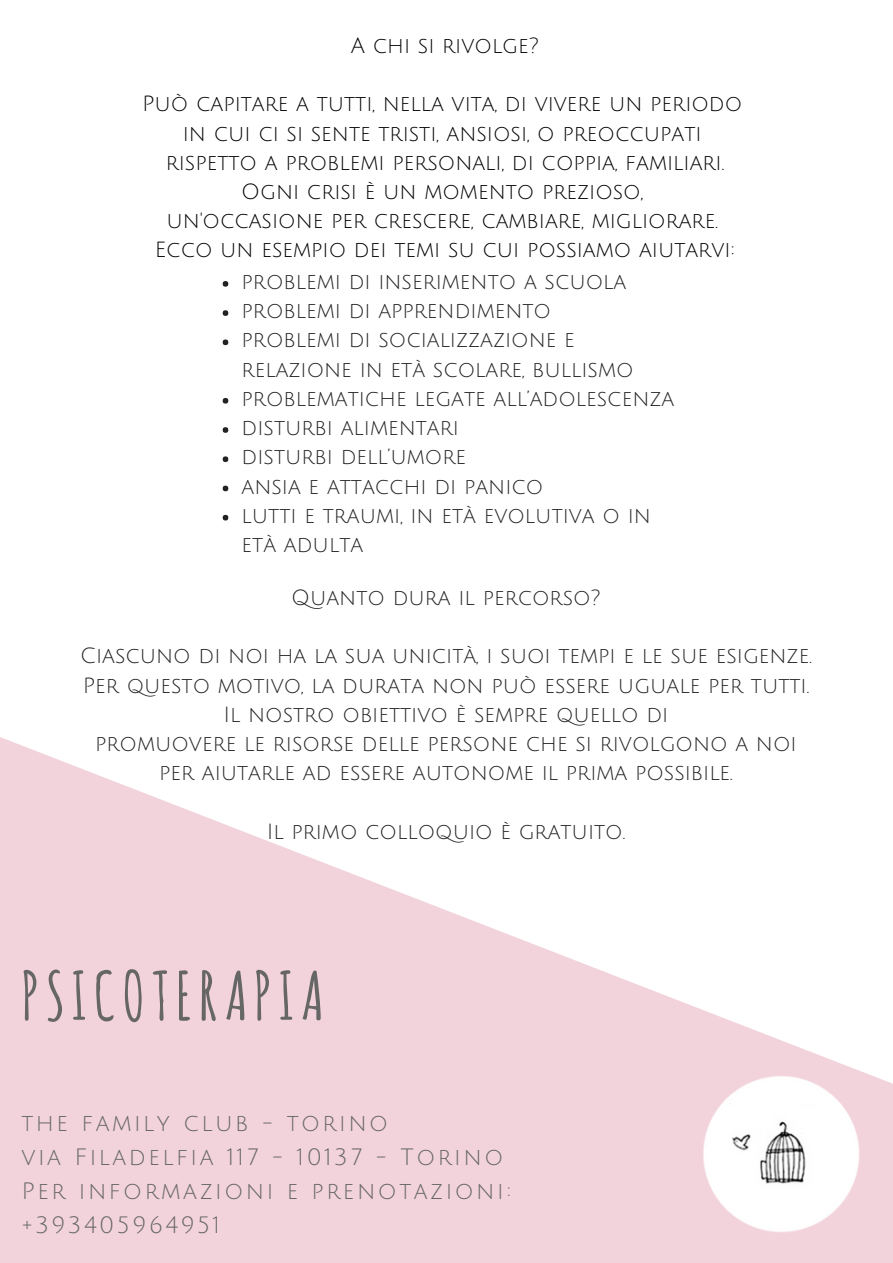
<style>
.page{position:relative;width:893px;height:1263px;background:#fff}
.page>*{position:absolute;margin:0;border:0;box-sizing:border-box;transform-origin:0 0}
.t1{font:700 66.15px "Amatic SC";letter-spacing:.1em;color:#666}
.t2{font:23.1px/33.8px "Julius Sans One";letter-spacing:.11em;color:#666}
.t3{font:21.45px/29.2px "Julius Sans One";color:#222}
.t4{font:21.45px/29.2px "Julius Sans One";color:#000;text-align:center}
</style>
<div class="page">
<svg style="left:0;top:737px;width:892px;height:525px;fill:#f2d3db"></svg>
<img style="left:700px;top:1072px;width:163px;height:163px">
<svg style="left:223px;top:281px;width:5px;height:6px"></svg>
<svg style="left:223px;top:310px;width:5px;height:6px"></svg>
<svg style="left:223px;top:339px;width:5px;height:6px"></svg>
<svg style="left:223px;top:398px;width:5px;height:6px"></svg>
<svg style="left:223px;top:427px;width:5px;height:6px"></svg>
<svg style="left:223px;top:456px;width:5px;height:6px"></svg>
<svg style="left:223px;top:486px;width:5px;height:5px"></svg>
<svg style="left:223px;top:515px;width:5px;height:5px"></svg>
<p class="t4" style="left:351px;top:31px;width:189px">A chi si rivolge?</p>
<p class="t4" style="left:142px;top:90px;width:601px">Può capitare a tutti, nella vita, di vivere un periodo in cui ci si sente tristi, ansiosi, o preoccupati rispetto a problemi personali, di coppia, familiari.<br>Ogni crisi è un momento prezioso,<br>un'occasione per crescere, cambiare, migliorare.<br>Ecco un esempio dei temi su cui possiamo aiutarvi:</p>
<p class="t3" style="left:241px;top:267px;width:434px">problemi di inserimento a scuola problemi di apprendimento<br>problemi di socializzazione e relazione in età scolare, bullismo problematiche legate all’adolescenza disturbi alimentari<br>disturbi dell’umore<br>ansia e attacchi di panico<br>lutti e traumi, in età evolutiva o in età adulta</p>
<p class="t3" style="left:291px;top:583px;width:311px">Quanto dura il percorso?</p>
<p class="t3" style="left:80px;top:642px;width:733px;text-align:center">Ciascuno di noi ha la sua unicità, i suoi tempi e le sue esigenze.<br>Per questo motivo, la durata non può essere uguale per tutti.<br>Il nostro obiettivo è sempre quello di<br>promuovere le risorse delle persone che si rivolgono a noi per aiutarle ad essere autonome il prima possibile.</p>
<p class="t3" style="left:267px;top:817px;width:360px">Il primo colloquio è gratuito.</p>
<h1 class="t1" style="left:21px;top:953px;width:304px">PSICOTERAPIA</h1>
<p class="t2" style="left:21px;top:1107px;width:491px">the family club - torino<br>via Filadelfia 117 - 10137 - Torino<br>Per informazioni e prenotazioni: +393405964951</p>
</div>
